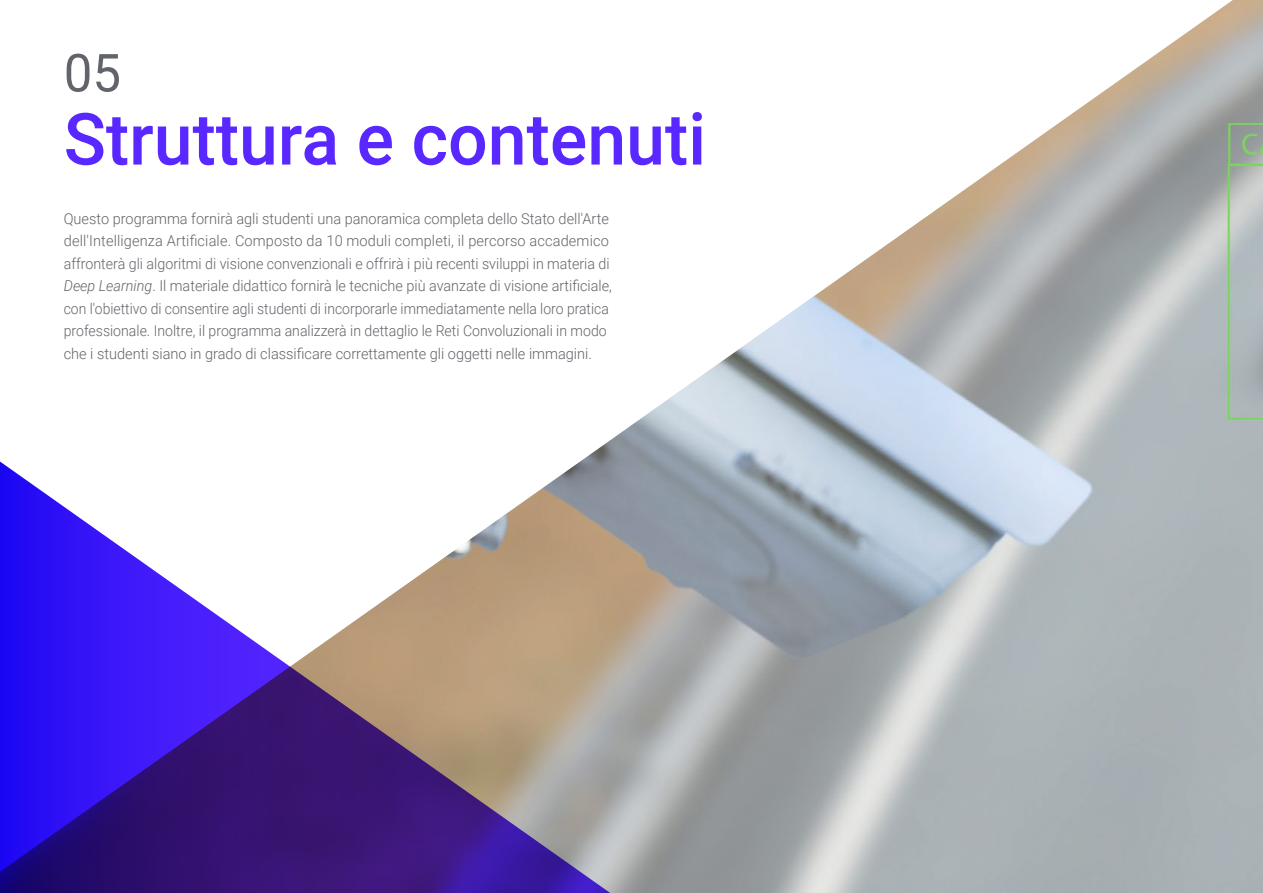
<style>
.page{position:relative;width:1263px;height:893px;background:#fff}
.page>*{position:absolute;margin:0;border:0;box-sizing:border-box;transform-origin:0 0}
.t1{font:500 72px "Roboto";color:#5927ff}
.t2{font:52.5px "Roboto";color:#61646a}
.t3{font:300 15px/22.5px "Roboto";color:#61646a}
.s1{font-style:italic}
</style>
<div class="page">
<img style="left:602px;top:0;width:661px;height:893px">
<svg style="left:0;top:446px;width:640px;height:447px"></svg>
<h2 class="t2" style="left:64px;top:36px;width:59px">05</h2>
<h1 class="t1" style="left:64px;top:89px;width:644px">Struttura e contenuti</h1>
<p class="t3" style="left:64px;top:207px;width:550px">Questo programma fornirà agli studenti una panoramica completa dello Stato dell'Arte dell'Intelligenza Artificiale. Composto da 10 moduli completi, il percorso accademico affronterà gli algoritmi di visione convenzionali e offrirà i più recenti sviluppi in materia di <span class="s1">Deep Learning</span>. Il materiale didattico fornirà le tecniche più avanzate di visione artificiale, con l'obiettivo di consentire agli studenti di incorporarle immediatamente nella loro pratica professionale. Inoltre, il programma analizzerà in dettaglio le Reti Convoluzionali in modo che i studenti siano in grado di classificare correttamente gli oggetti nelle immagini.</p>
</div>
